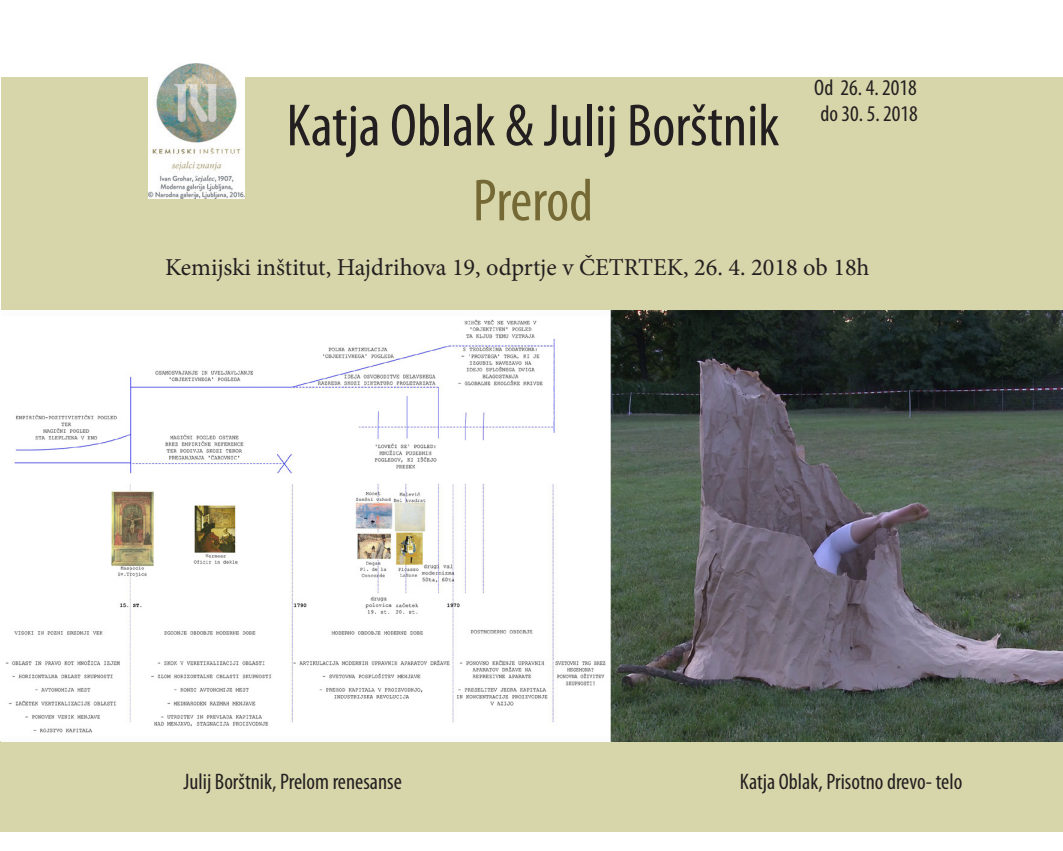
<style>
.page{position:relative;width:1063px;height:851px;background:#fff}
.page>*{position:absolute;margin:0;border:0;box-sizing:border-box;transform-origin:0 0}
.t1{font:condensed 60px "Myriad Pro";color:#231f20}
.t2{font:condensed 60px "Myriad Pro";letter-spacing:-.005em;color:#756935}
.t3{font:24.25px "Minion Pro";color:#231f20}
.t4{font:condensed 22.5px "Myriad Pro";color:#231f20}
</style>
<div class="page">
<div style="left:0;top:741px;width:1063px;height:90px;background:#d7d6aa"></div>
<div style="left:1px;top:78px;width:1062px;height:233px;background:#d7d6aa"></div>
<img style="left:149px;top:63px;width:95px;height:135px">
<img style="left:5px;top:311px;width:1058px;height:430px">
<p class="t1" style="left:286px;top:89px;width:494px">Katja Oblak &amp; Julij Borštnik</p>
<p class="t2" style="left:473px;top:164px;width:122px">Prerod</p>
<p class="t4" style="left:814px;top:74px;width:104px">Od 26. 4. 2018</p>
<p class="t4" style="left:820px;top:99px;width:99px">do 30. 5. 2018</p>
<p class="t3" style="left:165px;top:251px;width:706px">Kemijski inštitut, Hajdrihova 19, odprtje v ČETRTEK, 26. 4. 2018 ob 18h</p>
<p class="t4" style="left:184px;top:767px;width:220px">Julij Borštnik, Prelom renesanse</p>
<p class="t4" style="left:740px;top:767px;width:224px">Katja Oblak, Prisotno drevo- telo</p>
</div>
